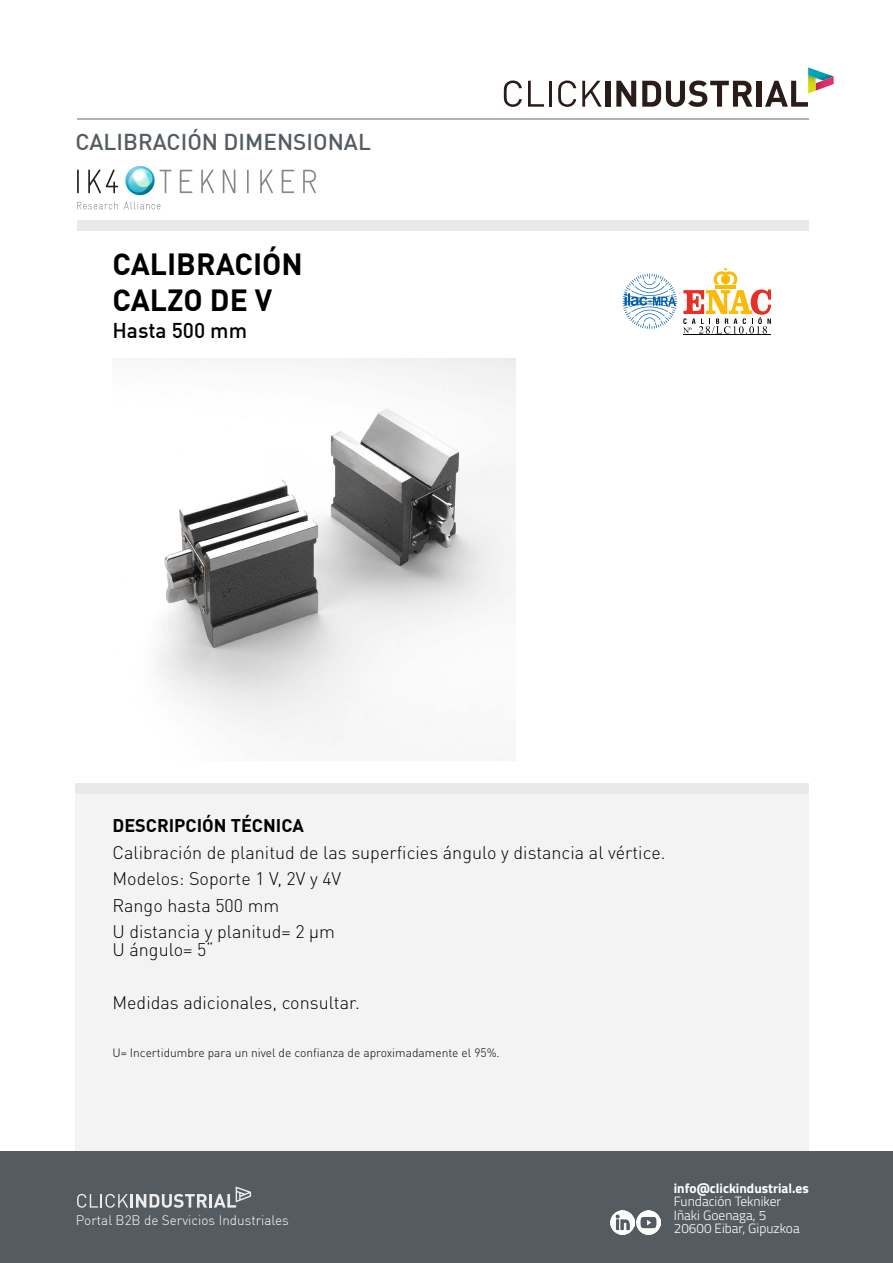
<style>
.page{position:relative;width:893px;height:1263px;background:#fff}
.page>*{position:absolute;margin:0;border:0;box-sizing:border-box;transform-origin:0 0}
.t1{font:700 30px/36px "Unient DINCE";color:#000}
.t2{font:500 22.5px "Unient DINCE";color:#545c61}
.t3{font:500 21px "Unient DINCE";color:#000}
.t4{font:300 18px/18px "DIN Pro";color:#000}
.t5{font:700 18px "Unient DINCE";color:#000}
.t6{font:300 13.5px/13.5px "Titillium Web";color:#fff}
.t7{font:300 13.5px "Unient DINCE";color:#fff}
.t8{font:700 13.5px "Titillium Web";color:#fff}
.t9{font:300 12px "DIN Pro";color:#000}
</style>
<div class="page">
<div style="left:76px;top:789px;width:733px;height:405px;background:#f3f3f4"></div>
<svg style="left:504px;top:81px;width:18px;height:26px"></svg>
<svg style="left:528px;top:81px;width:16px;height:26px"></svg>
<hr style="left:549px;top:81px;width:3px;height:26px;background:#291c19">
<svg style="left:558px;top:81px;width:18px;height:26px"></svg>
<svg style="left:582px;top:81px;width:20px;height:26px"></svg>
<div style="left:605px;top:81px;width:5px;height:26px;background:#291c19"></div>
<svg style="left:616px;top:81px;width:20px;height:26px"></svg>
<svg style="left:642px;top:81px;width:111px;height:26px"></svg>
<div style="left:757px;top:81px;width:5px;height:26px;background:#291c19"></div>
<svg style="left:765px;top:67px;width:69px;height:40px"></svg>
<hr style="left:683px;top:335px;width:88px;height:1px;background:#000">
<svg style="left:622px;top:274px;width:55px;height:55px"></svg>
<svg style="left:683px;top:268px;width:88px;height:66px"></svg>
<div style="left:0;top:1151px;width:893px;height:112px;background:#545c61"></div>
<div style="left:77px;top:220px;width:732px;height:11px;background:#e9e9e9"></div>
<div style="left:76px;top:783px;width:733px;height:11px;background:#e9e9e9"></div>
<hr style="left:77px;top:118px;width:732px;height:2px;background:#b3b2b2">
<svg style="left:77px;top:1186px;width:174px;height:22px"></svg>
<hr style="left:77px;top:169px;width:2px;height:24px;background:#261f1f">
<svg style="left:88px;top:169px;width:30px;height:24px"></svg>
<svg style="left:180px;top:170px;width:12px;height:23px"></svg>
<svg style="left:201px;top:169px;width:13px;height:24px"></svg>
<svg style="left:223px;top:169px;width:12px;height:24px"></svg>
<hr style="left:247px;top:169px;width:2px;height:24px;background:#878787">
<svg style="left:260px;top:169px;width:13px;height:24px"></svg>
<svg style="left:282px;top:170px;width:12px;height:23px"></svg>
<svg style="left:303px;top:170px;width:13px;height:23px"></svg>
<svg style="left:77px;top:202px;width:41px;height:7px"></svg>
<svg style="left:124px;top:166px;width:48px;height:43px"></svg>
<img style="left:636px;top:1210px;width:24px;height:24px">
<img style="left:610px;top:1210px;width:24px;height:24px">
<img style="left:158px;top:359px;width:358px;height:397px">
<p class="t2" style="left:76px;top:128px;width:297px">CALIBRACIÓN DIMENSIONAL</p>
<p class="t1" style="left:112px;top:244px;width:192px">CALIBRACIÓN<br>CALZO DE V</p>
<p class="t3" style="left:112px;top:317px;width:136px">Hasta 500 mm</p>
<p class="t5" style="left:112px;top:813px;width:193px">DESCRIPCIÓN TÉCNICA</p>
<p class="t4" style="left:112px;top:842px;width:554px">Calibración de planitud de las superficies ángulo y distancia al vértice.</p>
<p class="t4" style="left:112px;top:868px;width:230px">Modelos: Soporte 1 V, 2V y 4V</p>
<p class="t4" style="left:112px;top:895px;width:168px">Rango hasta 500 mm</p>
<p class="t4" style="left:112px;top:921px;width:224px">U distancia y planitud= 2 μm<br>U ángulo= 5“</p>
<p class="t4" style="left:112px;top:992px;width:249px">Medidas adicionales, consultar.</p>
<p class="t9" style="left:112px;top:1043px;width:389px">U= Incertidumbre para un nivel de confianza de aproximadamente el 95%.</p>
<p class="t7" style="left:76px;top:1212px;width:214px">Portal B2B de Servicios Industriales</p>
<p class="t8" style="left:674px;top:1178px;width:137px">info@clickindustrial.es</p>
<p class="t6" style="left:674px;top:1194px;width:127px">Fundación Tekniker<br>Iñaki Goenaga, 5<br>20600 Eibar, Gipuzkoa</p>
</div>
